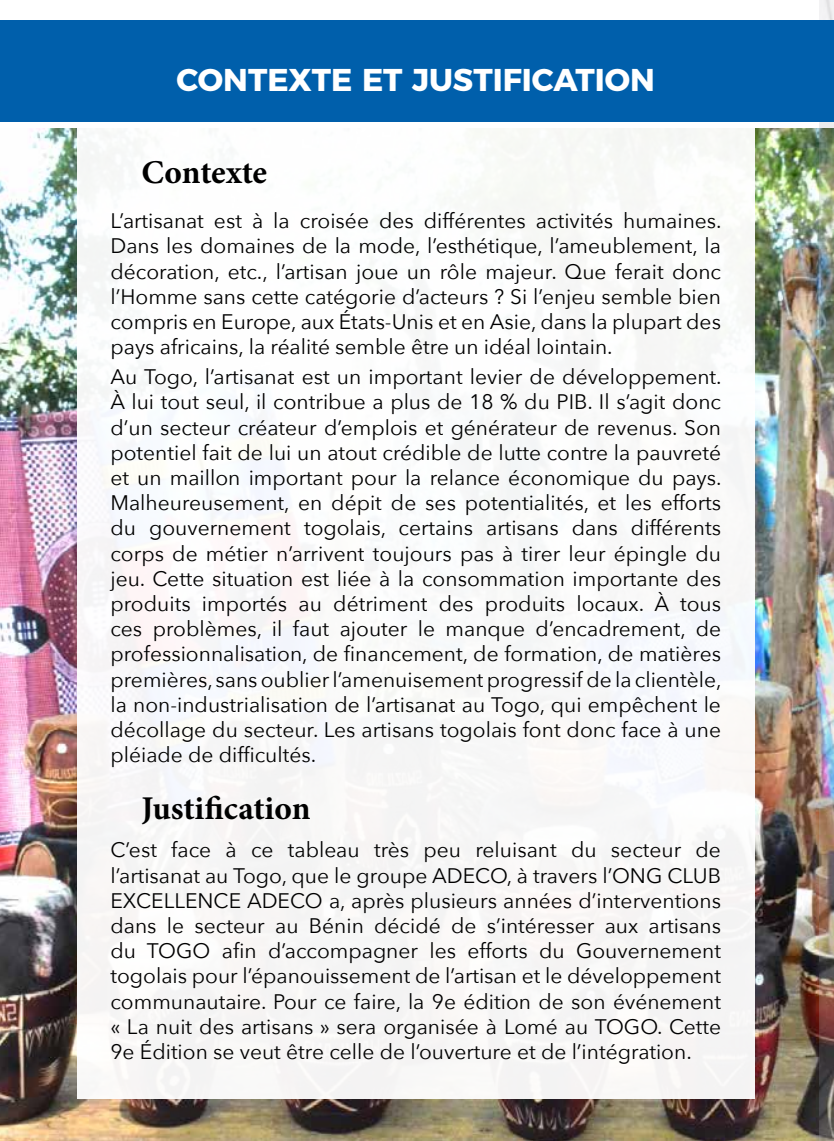
<style>
.page{position:relative;width:834px;height:1141px;background:#fff}
.page>*{position:absolute;margin:0;border:0;box-sizing:border-box;transform-origin:0 0}
.t1{font:700 33.25px "Minion Pro";letter-spacing:-.005em;color:#000}
.t2{font:700 31.5px "Montserrat";color:#fff}
.t3{font:21px/25.2px "Avenir Next";color:#000;text-align:justify}
</style>
<div class="page">
<img style="left:0;top:129px;width:819px;height:1012px">
<div style="left:77px;top:13px;width:677px;height:1086px;background:#fff"></div>
<img style="left:819px;top:0;width:14px;height:1141px">
<div style="left:0;top:20px;width:833px;height:102px;background:#005fab"></div>
<h2 class="t2" style="left:176px;top:54px;width:480px">CONTEXTE ET JUSTIFICATION</h2>
<h1 class="t1" style="left:141px;top:149px;width:127px">Contexte</h1>
<p class="t3" style="left:110px;top:207px;width:612px">L’artisanat est à la croisée des différentes activités humaines.<br>Dans les domaines de la mode, l’esthétique, l’ameublement, la décoration, etc., l’artisan joue un rôle majeur. Que ferait donc l’Homme sans cette catégorie d’acteurs ? Si l’enjeu semble bien compris en Europe, aux États-Unis et en Asie, dans la plupart des pays africains, la réalité semble être un idéal lointain.</p>
<p class="t3" style="left:110px;top:363px;width:612px">Au Togo, l’artisanat est un important levier de développement.<br>À lui tout seul, il contribue a plus de 18 % du PIB. Il s’agit donc d’un secteur créateur d’emplois et générateur de revenus. Son potentiel fait de lui un atout crédible de lutte contre la pauvreté et un maillon important pour la relance économique du pays.<br>Malheureusement, en dépit de ses potentialités, et les efforts du gouvernement togolais, certains artisans dans différents corps de métier n’arrivent toujours pas à tirer leur épingle du jeu. Cette situation est liée à la consommation importante des produits importés au détriment des produits locaux. À tous ces problèmes, il faut ajouter le manque d’encadrement, de professionnalisation, de financement, de formation, de matières premières, sans oublier l’amenuisement progressif de la clientèle, la non-industrialisation de l’artisanat au Togo, qui empêchent le décollage du secteur. Les artisans togolais font donc face à une pléiade de difficultés.</p>
<h1 class="t1" style="left:141px;top:785px;width:170px">Justification</h1>
<p class="t3" style="left:110px;top:837px;width:612px">C’est face à ce tableau très peu reluisant du secteur de l’artisanat au Togo, que le groupe ADECO, à travers l’ONG CLUB EXCELLENCE ADECO a, après plusieurs années d’interventions dans le secteur au Bénin décidé de s’intéresser aux artisans du TOGO afin d’accompagner les efforts du Gouvernement togolais pour l’épanouissement de l’artisan et le développement communautaire. Pour ce faire, la 9e édition de son événement « La nuit des artisans » sera organisée à Lomé au TOGO. Cette 9e Édition se veut être celle de l’ouverture et de l’intégration.</p>
</div>
